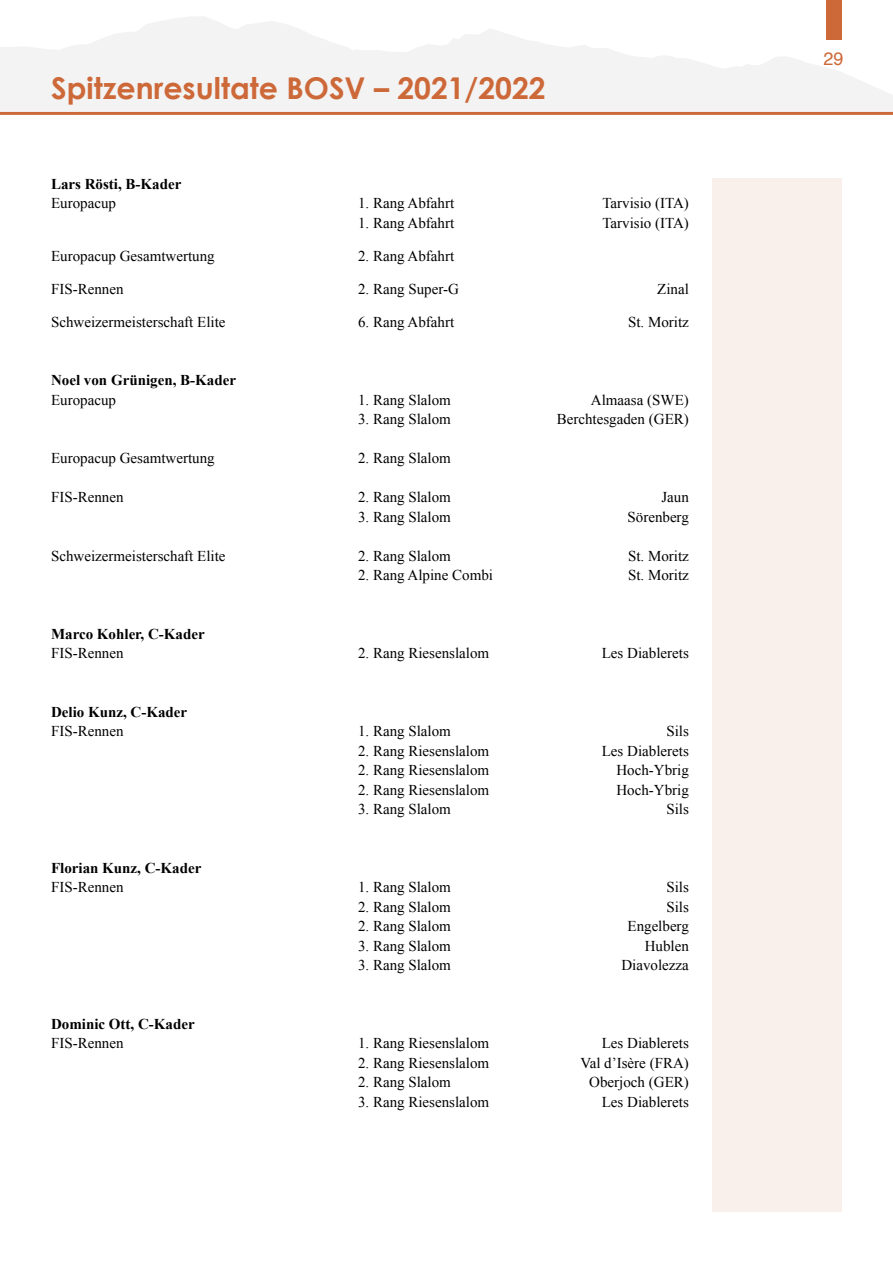
<style>
.page{position:relative;width:893px;height:1263px;background:#fff}
.page>*{position:absolute;margin:0;border:0;box-sizing:border-box;transform-origin:0 0}
.t1{font:700 30px "Century Gothic";color:#cd6839}
.t2{font:18px "Helvetica";color:#cd6839}
.t3{font:15px "Times New Roman";color:#000}
.t4{font:700 15px "Times New Roman";color:#000}
</style>
<div class="page">
<svg style="left:0;top:17px;width:893px;height:95px;fill:#f3f3f3"></svg>
<div style="left:826px;top:0;width:16px;height:40px;background:#cd6839"></div>
<svg style="left:0;top:112px;width:893px;height:3px;background:#cf6e41"></svg>
<div style="left:713px;top:179px;width:129px;height:1033px;background:#faf0eb"></div>
<h1 class="t1" style="left:51px;top:69px;width:496px">Spitzenresultate BOSV – 2021/2022</h1>
<p class="t4" style="left:51px;top:173px;width:132px">Lars Rösti, B-Kader</p>
<p class="t3" style="left:51px;top:193px;width:66px">Europacup</p>
<p class="t3" style="left:358px;top:193px;width:98px">1. Rang Abfahrt</p>
<p class="t3" style="left:602px;top:193px;width:88px">Tarvisio (ITA)</p>
<p class="t3" style="left:358px;top:213px;width:98px">1. Rang Abfahrt</p>
<p class="t3" style="left:602px;top:213px;width:88px">Tarvisio (ITA)</p>
<p class="t3" style="left:51px;top:246px;width:165px">Europacup Gesamtwertung</p>
<p class="t3" style="left:358px;top:246px;width:98px">2. Rang Abfahrt</p>
<p class="t3" style="left:51px;top:279px;width:74px">FIS-Rennen</p>
<p class="t3" style="left:358px;top:279px;width:102px">2. Rang Super-G</p>
<p class="t3" style="left:657px;top:279px;width:33px">Zinal</p>
<p class="t3" style="left:51px;top:312px;width:176px">Schweizermeisterschaft Elite</p>
<p class="t3" style="left:358px;top:312px;width:98px">6. Rang Abfahrt</p>
<p class="t3" style="left:628px;top:312px;width:62px">St. Moritz</p>
<p class="t4" style="left:51px;top:370px;width:187px">Noel von Grünigen, B-Kader</p>
<p class="t3" style="left:51px;top:390px;width:66px">Europacup</p>
<p class="t3" style="left:358px;top:390px;width:94px">1. Rang Slalom</p>
<p class="t3" style="left:591px;top:390px;width:99px">Almaasa (SWE)</p>
<p class="t3" style="left:358px;top:409px;width:94px">3. Rang Slalom</p>
<p class="t3" style="left:557px;top:409px;width:134px">Berchtesgaden (GER)</p>
<p class="t3" style="left:51px;top:448px;width:165px">Europacup Gesamtwertung</p>
<p class="t3" style="left:358px;top:448px;width:94px">2. Rang Slalom</p>
<p class="t3" style="left:51px;top:487px;width:74px">FIS-Rennen</p>
<p class="t3" style="left:358px;top:487px;width:94px">2. Rang Slalom</p>
<p class="t3" style="left:661px;top:487px;width:29px">Jaun</p>
<p class="t3" style="left:358px;top:507px;width:94px">3. Rang Slalom</p>
<p class="t3" style="left:627px;top:507px;width:63px">Sörenberg</p>
<p class="t3" style="left:51px;top:546px;width:176px">Schweizermeisterschaft Elite</p>
<p class="t3" style="left:358px;top:546px;width:94px">2. Rang Slalom</p>
<p class="t3" style="left:628px;top:546px;width:62px">St. Moritz</p>
<p class="t3" style="left:358px;top:565px;width:137px">2. Rang Alpine Combi</p>
<p class="t3" style="left:628px;top:565px;width:62px">St. Moritz</p>
<p class="t4" style="left:51px;top:623px;width:155px">Marco Kohler, C-Kader</p>
<p class="t3" style="left:51px;top:643px;width:74px">FIS-Rennen</p>
<p class="t3" style="left:358px;top:643px;width:133px">2. Rang Riesenslalom</p>
<p class="t3" style="left:602px;top:643px;width:89px">Les Diablerets</p>
<p class="t4" style="left:51px;top:701px;width:138px">Delio Kunz, C-Kader</p>
<p class="t3" style="left:51px;top:721px;width:74px">FIS-Rennen</p>
<p class="t3" style="left:358px;top:721px;width:94px">1. Rang Slalom</p>
<p class="t3" style="left:666px;top:721px;width:24px">Sils</p>
<p class="t3" style="left:358px;top:741px;width:133px">2. Rang Riesenslalom</p>
<p class="t3" style="left:602px;top:741px;width:89px">Les Diablerets</p>
<p class="t3" style="left:358px;top:760px;width:133px">2. Rang Riesenslalom</p>
<p class="t3" style="left:616px;top:760px;width:74px">Hoch-Ybrig</p>
<p class="t3" style="left:358px;top:780px;width:133px">2. Rang Riesenslalom</p>
<p class="t3" style="left:616px;top:780px;width:74px">Hoch-Ybrig</p>
<p class="t3" style="left:358px;top:799px;width:94px">3. Rang Slalom</p>
<p class="t3" style="left:666px;top:799px;width:24px">Sils</p>
<p class="t4" style="left:51px;top:857px;width:152px">Florian Kunz, C-Kader</p>
<p class="t3" style="left:51px;top:877px;width:74px">FIS-Rennen</p>
<p class="t3" style="left:358px;top:877px;width:94px">1. Rang Slalom</p>
<p class="t3" style="left:666px;top:877px;width:24px">Sils</p>
<p class="t3" style="left:358px;top:897px;width:94px">2. Rang Slalom</p>
<p class="t3" style="left:666px;top:897px;width:24px">Sils</p>
<p class="t3" style="left:358px;top:916px;width:94px">2. Rang Slalom</p>
<p class="t3" style="left:627px;top:916px;width:63px">Engelberg</p>
<p class="t3" style="left:358px;top:936px;width:94px">3. Rang Slalom</p>
<p class="t3" style="left:645px;top:936px;width:46px">Hublen</p>
<p class="t3" style="left:358px;top:955px;width:94px">3. Rang Slalom</p>
<p class="t3" style="left:621px;top:955px;width:69px">Diavolezza</p>
<p class="t4" style="left:51px;top:1013px;width:145px">Dominic Ott, C-Kader</p>
<p class="t3" style="left:51px;top:1033px;width:74px">FIS-Rennen</p>
<p class="t3" style="left:358px;top:1033px;width:133px">1. Rang Riesenslalom</p>
<p class="t3" style="left:602px;top:1033px;width:89px">Les Diablerets</p>
<p class="t3" style="left:358px;top:1053px;width:133px">2. Rang Riesenslalom</p>
<p class="t3" style="left:580px;top:1053px;width:110px">Val d’Isère (FRA)</p>
<p class="t3" style="left:358px;top:1072px;width:94px">2. Rang Slalom</p>
<p class="t3" style="left:589px;top:1072px;width:101px">Oberjoch (GER)</p>
<p class="t3" style="left:358px;top:1092px;width:133px">3. Rang Riesenslalom</p>
<p class="t3" style="left:602px;top:1092px;width:89px">Les Diablerets</p>
<p class="t2" style="left:823px;top:45px;width:22px">29</p>
</div>
